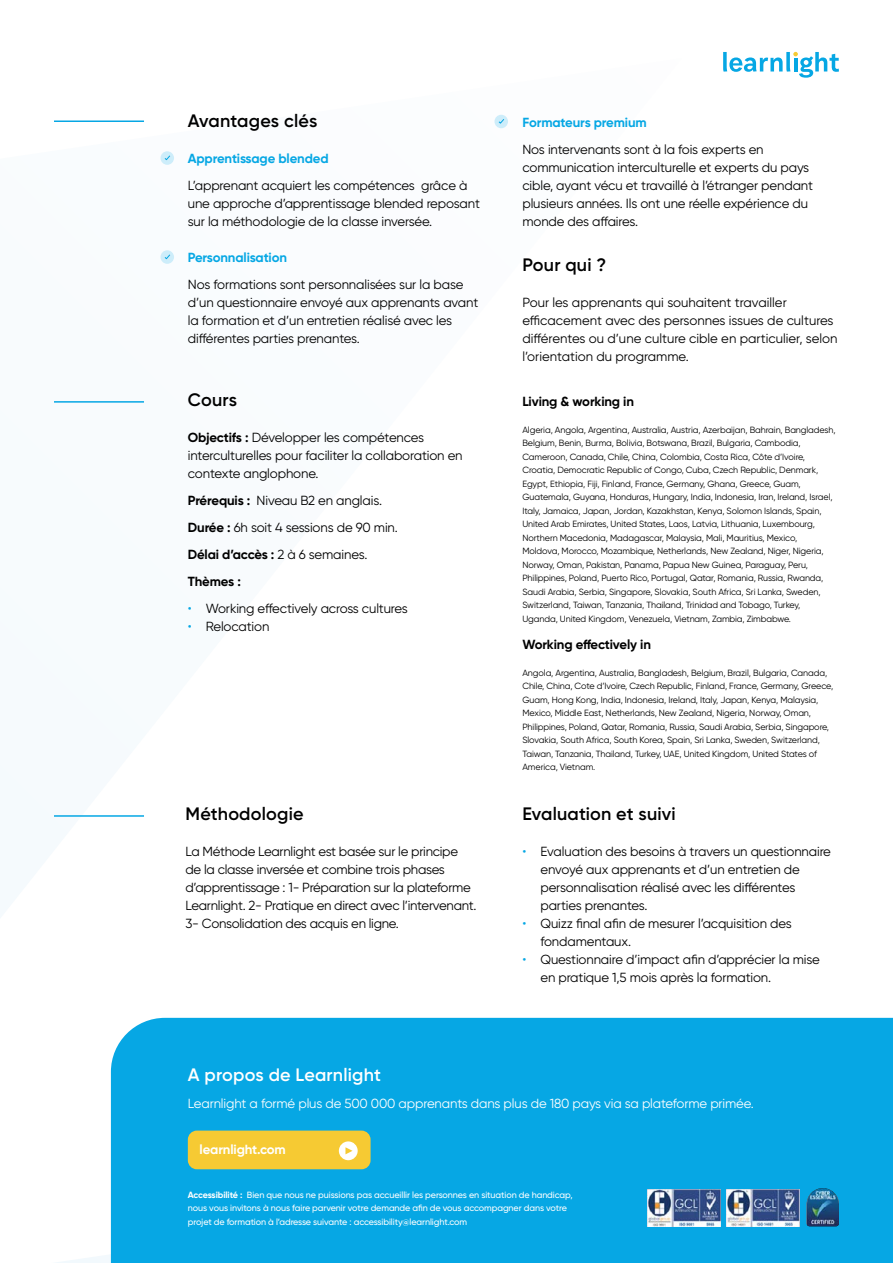
<style>
.page{position:relative;width:893px;height:1263px;background:#fff}
.page>*{position:absolute;margin:0;border:0;box-sizing:border-box;transform-origin:0 0}
.t1{font:600 18px "Gilroy";letter-spacing:.01em;color:#000}
.t2{font:600 18px "Gilroy";letter-spacing:.01em;color:#fff}
.t3{font:13.2px/18px "Gilroy";letter-spacing:-.01em;color:#000}
.t4{font:13.2px "Gilroy";letter-spacing:-.01em;color:#fff}
.t5{font:700 13.2px "Gilroy";letter-spacing:-.01em;color:#06a7e4}
.t6{font:700 13.2px "Gilroy";letter-spacing:-.01em;color:#000}
.t7{font:700 13.2px "Gilroy";letter-spacing:-.01em;color:#fff}
.t8{font:9px/13.5px "Gilroy";letter-spacing:-.01em;color:#000}
.t9{font:500 9px/13.5px "Gilroy";letter-spacing:-.01em;color:#fff}
.s1{font-weight:700}
.s2{color:#06a7e4}
</style>
<div class="page">
<div style="left:111px;top:1018px;width:782px;height:245px;background:#06a7e4"></div>
<div style="left:188px;top:1130px;width:183px;height:39px;background:#f6ca33;border-radius:9px"></div>
<svg style="left:339px;top:1141px;width:19px;height:19px"></svg>
<hr style="left:54px;top:815px;width:90px;height:2px;background:#06a7e4">
<svg style="left:723px;top:52px;width:116px;height:26px"></svg>
<img style="left:647px;top:1189px;width:74px;height:38px">
<img style="left:726px;top:1189px;width:74px;height:38px">
<img style="left:807px;top:1188px;width:32px;height:38px">
<div style="left:160px;top:151px;width:14px;height:14px;background:#cdedfa;border-radius:50%"></div>
<svg style="left:164px;top:155px;width:7px;height:6px"></svg>
<div style="left:160px;top:250px;width:14px;height:14px;background:#cdedfa;border-radius:50%"></div>
<svg style="left:164px;top:254px;width:7px;height:6px"></svg>
<div style="left:494px;top:115px;width:14px;height:13px;background:#cdedfa;border-radius:50%"></div>
<svg style="left:498px;top:119px;width:7px;height:5px"></svg>
<hr style="left:54px;top:120px;width:90px;height:2px;background:#06a7e4">
<hr style="left:54px;top:401px;width:90px;height:2px;background:#06a7e4">
<h1 class="t1" style="left:188px;top:109px;width:131px">Avantages clés</h1>
<h2 class="t5" style="left:188px;top:150px;width:142px">Apprentissage blended</h2>
<h2 class="t3" style="left:188px;top:176px;width:294px">L’apprenant acquiert les compétences grâce à une approche d’apprentissage blended reposant sur la méthodologie de la classe inversée.</h2>
<h2 class="t5" style="left:188px;top:249px;width:101px">Personnalisation</h2>
<h2 class="t3" style="left:188px;top:275px;width:292px">Nos formations sont personnalisées sur la base d’un questionnaire envoyé aux apprenants avant la formation et d’un entretien réalisé avec les différentes parties prenantes.</h2>
<h1 class="t1" style="left:188px;top:388px;width:51px">Cours</h1>
<h2 class="t3" style="left:188px;top:428px;width:276px"><span class="s1">Objectifs :</span> Développer les compétences interculturelles pour faciliter la collaboration en contexte anglophone.</h2>
<h2 class="t3" style="left:188px;top:486px;width:212px;line-height:27px"><span class="s1">Prérequis :</span> Niveau B2 en anglais.<br><span class="s1">Durée :</span> 6h soit 4 sessions de 90 min.<br><span class="s1">Délai d’accès :</span> 2 à 6 semaines.<br><span class="s1">Thèmes :</span></h2>
<h2 class="t3" style="left:188px;top:599px;width:222px"><span class="s2">•</span> Working effectively across cultures</h2>
<h2 class="t3" style="left:188px;top:617px;width:83px"><span class="s2">•</span> Relocation</h2>
<h1 class="t1" style="left:185px;top:802px;width:120px">Méthodologie</h1>
<p class="t3" style="left:185px;top:842px;width:293px">La Méthode Learnlight est basée sur le principe de la classe inversée et combine trois phases d’apprentissage : 1- Préparation sur la plateforme Learnlight. 2- Pratique en direct avec l’intervenant.<br>3- Consolidation des acquis en ligne.</p>
<h2 class="t5" style="left:522px;top:114px;width:126px">Formateurs premium</h2>
<h2 class="t3" style="left:522px;top:140px;width:292px">Nos intervenants sont à la fois experts en communication interculturelle et experts du pays cible, ayant vécu et travaillé à l’étranger pendant plusieurs années. Ils ont une réelle expérience du monde des affaires.</h2>
<h1 class="t1" style="left:522px;top:253px;width:85px">Pour qui ?</h1>
<h2 class="t3" style="left:522px;top:293px;width:317px">Pour les apprenants qui souhaitent travailler efficacement avec des personnes issues de cultures différentes ou d’une culture cible en particulier, selon l’orientation du programme.</h2>
<h2 class="t6" style="left:522px;top:393px;width:113px">Living &amp; working in</h2>
<p class="t8" style="left:522px;top:423px;width:315px">Algeria, Angola, Argentina, Australia, Austria, Azerbaijan, Bahrain, Bangladesh, Belgium, Benin, Burma, Bolivia, Botswana, Brazil, Bulgaria, Cambodia, Cameroon, Canada, Chile, China, Colombia, Costa Rica, Côte d’Ivoire, Croatia, Democratic Republic of Congo, Cuba, Czech Republic, Denmark, Egypt, Ethiopia, Fiji, Finland, France, Germany, Ghana, Greece, Guam, Guatemala, Guyana, Honduras, Hungary, India, Indonesia, Iran, Ireland, Israel, Italy, Jamaica, Japan, Jordan, Kazakhstan, Kenya, Solomon Islands, Spain, United Arab Emirates, United States, Laos, Latvia, Lithuania, Luxembourg, Northern Macedonia, Madagascar, Malaysia, Mali, Mauritius, Mexico, Moldova, Morocco, Mozambique, Netherlands, New Zealand, Niger, Nigeria, Norway, Oman, Pakistan, Panama, Papua New Guinea, Paraguay, Peru, Philippines, Poland, Puerto Rico, Portugal, Qatar, Romania, Russia, Rwanda, Saudi Arabia, Serbia, Singapore, Slovakia, South Africa, Sri Lanka, Sweden, Switzerland, Taiwan, Tanzania, Thailand, Trinidad and Tobago, Turkey, Uganda, United Kingdom, Venezuela, Vietnam, Zambia, Zimbabwe.</p>
<h2 class="t6" style="left:522px;top:636px;width:130px">Working effectively in</h2>
<p class="t8" style="left:522px;top:666px;width:312px">Angola, Argentina, Australia, Bangladesh, Belgium, Brazil, Bulgaria, Canada, Chile, China, Cote d’Ivoire, Czech Republic, Finland, France, Germany, Greece, Guam, Hong Kong, India, Indonesia, Ireland, Italy, Japan, Kenya, Malaysia, Mexico, Middle East, Netherlands, New Zealand, Nigeria, Norway, Oman, Philippines, Poland, Qatar, Romania, Russia, Saudi Arabia, Serbia, Singapore, Slovakia, South Africa, South Korea, Spain, Sri Lanka, Sweden, Switzerland, Taiwan, Tanzania, Thailand, Turkey, UAE, United Kingdom, United States of America, Vietnam.</p>
<h1 class="t1" style="left:522px;top:802px;width:155px">Evaluation et suivi</h1>
<h2 class="t3" style="left:540px;top:842px;width:292px;text-indent:-18px"><span class="s2">•</span> Evaluation des besoins à travers un questionnaire envoyé aux apprenants et d’un entretien de personnalisation réalisé avec les différentes parties prenantes.</h2>
<h2 class="t3" style="left:540px;top:914px;width:253px;text-indent:-18px"><span class="s2">•</span> Quizz final afin de mesurer l’acquisition des fondamentaux.</h2>
<h2 class="t3" style="left:540px;top:950px;width:281px;text-indent:-18px"><span class="s2">•</span> Questionnaire d’impact afin d’apprécier la mise en pratique 1,5 mois après la formation.</h2>
<h1 class="t2" style="left:188px;top:1064px;width:195px">A propos de Learnlight</h1>
<h2 class="t4" style="left:188px;top:1096px;width:568px">Learnlight a formé plus de 500 000 apprenants dans plus de 180 pays via sa plateforme primée.</h2>
<h2 class="t7" style="left:200px;top:1141px;width:88px">learnlight.com</h2>
<p class="t9" style="left:188px;top:1188px;width:386px"><span class="s1">Accessibilité :</span> Bien que nous ne puissions pas accueillir les personnes en situation de handicap, nous vous invitons à nous faire parvenir votre demande afin de vous accompagner dans votre projet de formation à l’adresse suivante : accessibility@learnlight.com</p>
</div>
